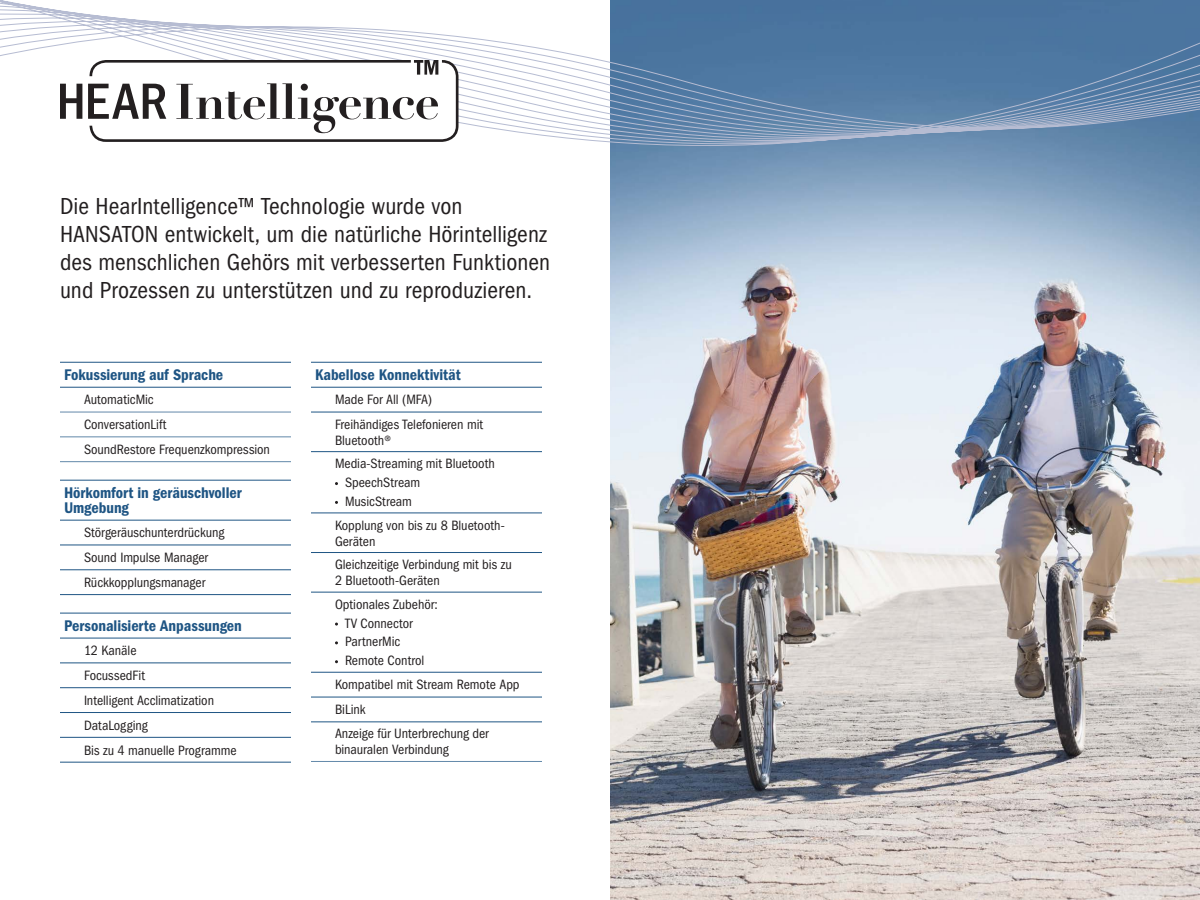
<style>
.page{position:relative;width:1200px;height:900px;background:#fff}
.page>*{position:absolute;margin:0;border:0;box-sizing:border-box;transform-origin:0 0}
.Subline__Medium__24_pt{font:condensed 24px/28px "Franklin Gothic LT Pro";letter-spacing:.005em;color:#231f20}
.chart_head_-_med_14pt_blue{font:16px/15px "Franklin Gothic LT Pro Cn Dm";letter-spacing:-.005em;color:#1f5584}
.Copy__Book__12_pt{font:condensed 14px/16px "Franklin Gothic LT Pro";letter-spacing:-.005em;color:#231f20}
</style>
<div class="page">
<img style="left:610px;top:324px;width:590px;height:576px">
<svg style="left:0;top:0;width:1200px;height:324px"></svg>
<svg style="left:60px;top:84px;width:22px;height:35px"></svg>
<svg style="left:88px;top:60px;width:371px;height:82px"></svg>
<svg style="left:60px;top:362px;width:20px;height:1px"></svg>
<hr style="left:80px;top:362px;width:211px;height:1px;background:#1f5584">
<svg style="left:60px;top:387px;width:20px;height:1px"></svg>
<hr style="left:80px;top:387px;width:211px;height:1px;background:#1f5584">
<svg style="left:60px;top:412px;width:20px;height:1px"></svg>
<hr style="left:80px;top:412px;width:211px;height:1px;background:#6288a9">
<svg style="left:60px;top:437px;width:20px;height:1px"></svg>
<hr style="left:80px;top:437px;width:211px;height:1px;background:#6288a9">
<svg style="left:60px;top:461px;width:231px;height:20px"></svg>
<hr style="left:80px;top:480px;width:211px;height:1px;background:#1f5584">
<svg style="left:60px;top:520px;width:20px;height:1px"></svg>
<hr style="left:80px;top:520px;width:211px;height:1px;background:#1f5584">
<svg style="left:60px;top:545px;width:20px;height:1px"></svg>
<hr style="left:80px;top:545px;width:211px;height:1px;background:#1f5584">
<svg style="left:60px;top:570px;width:20px;height:1px"></svg>
<hr style="left:80px;top:570px;width:211px;height:1px;background:#1f5584">
<svg style="left:60px;top:594px;width:231px;height:20px"></svg>
<hr style="left:80px;top:613px;width:211px;height:1px;background:#1f5584">
<svg style="left:60px;top:638px;width:20px;height:1px"></svg>
<hr style="left:80px;top:638px;width:211px;height:1px;background:#1f5584">
<svg style="left:60px;top:663px;width:20px;height:1px"></svg>
<hr style="left:80px;top:663px;width:211px;height:1px;background:#1f5584">
<svg style="left:60px;top:688px;width:20px;height:1px"></svg>
<hr style="left:80px;top:688px;width:211px;height:1px;background:#1f5584">
<svg style="left:60px;top:712px;width:20px;height:1px"></svg>
<hr style="left:80px;top:712px;width:211px;height:1px;background:#1f5584">
<svg style="left:60px;top:737px;width:20px;height:1px"></svg>
<hr style="left:80px;top:737px;width:211px;height:1px;background:#1f5584">
<svg style="left:60px;top:762px;width:20px;height:1px"></svg>
<hr style="left:80px;top:762px;width:211px;height:1px;background:#1f5584">
<svg style="left:311px;top:362px;width:20px;height:1px"></svg>
<hr style="left:331px;top:362px;width:211px;height:1px;background:#1f5584">
<svg style="left:311px;top:387px;width:20px;height:1px"></svg>
<hr style="left:331px;top:387px;width:211px;height:1px;background:#1f5584">
<svg style="left:311px;top:412px;width:20px;height:1px"></svg>
<hr style="left:331px;top:412px;width:211px;height:1px;background:#1f5584">
<svg style="left:311px;top:451px;width:20px;height:1px"></svg>
<hr style="left:331px;top:451px;width:211px;height:1px;background:#1f5584">
<svg style="left:311px;top:513px;width:20px;height:1px"></svg>
<hr style="left:331px;top:513px;width:211px;height:1px;background:#1f5584">
<svg style="left:311px;top:552px;width:20px;height:1px"></svg>
<hr style="left:331px;top:552px;width:211px;height:1px;background:#1f5584">
<svg style="left:311px;top:592px;width:20px;height:1px"></svg>
<hr style="left:331px;top:592px;width:211px;height:1px;background:#1f5584">
<svg style="left:311px;top:672px;width:20px;height:1px"></svg>
<hr style="left:331px;top:672px;width:211px;height:1px;background:#1f5584">
<svg style="left:311px;top:697px;width:20px;height:1px"></svg>
<hr style="left:331px;top:697px;width:211px;height:1px;background:#1f5584">
<svg style="left:311px;top:722px;width:20px;height:1px"></svg>
<hr style="left:331px;top:722px;width:211px;height:1px;background:#1f5584">
<svg style="left:311px;top:761px;width:20px;height:1px"></svg>
<hr style="left:331px;top:761px;width:211px;height:1px;background:#6288a9">
<p class="Subline__Medium__24_pt" style="left:60px;top:193px;width:492px">Die HearIntelligence™ Technologie wurde von HANSATON entwickelt, um die natürliche Hörintelligenz des menschlichen Gehörs mit verbesserten Funktionen und Prozessen zu unterstützen und zu reproduzieren.</p>
<p class="chart_head_-_med_14pt_blue" style="left:64px;top:368px;width:161px">Fokussierung auf Sprache</p>
<p class="Copy__Book__12_pt" style="left:84px;top:392px;width:71px">AutomaticMic</p>
<p class="Copy__Book__12_pt" style="left:84px;top:417px;width:84px">ConversationLift</p>
<p class="Copy__Book__12_pt" style="left:84px;top:442px;width:188px">SoundRestore Frequenzkompression</p>
<p class="chart_head_-_med_14pt_blue" style="left:64px;top:485px;width:179px">Hörkomfort in geräuschvoller<br>Umgebung</p>
<p class="Copy__Book__12_pt" style="left:84px;top:525px;width:142px">Störgeräuschunterdrückung</p>
<p class="Copy__Book__12_pt" style="left:84px;top:550px;width:126px">Sound Impulse Manager</p>
<p class="Copy__Book__12_pt" style="left:84px;top:574px;width:123px">Rückkopplungsmanager</p>
<p class="chart_head_-_med_14pt_blue" style="left:64px;top:618px;width:179px">Personalisierte Anpassungen</p>
<p class="Copy__Book__12_pt" style="left:84px;top:643px;width:54px">12 Kanäle</p>
<p class="Copy__Book__12_pt" style="left:84px;top:668px;width:62px">FocussedFit</p>
<p class="Copy__Book__12_pt" style="left:84px;top:692px;width:132px">Intelligent Acclimatization</p>
<p class="Copy__Book__12_pt" style="left:84px;top:717px;width:65px">DataLogging</p>
<p class="Copy__Book__12_pt" style="left:84px;top:742px;width:154px">Bis zu 4 manuelle Programme</p>
<p class="chart_head_-_med_14pt_blue" style="left:315px;top:368px;width:147px">Kabellose Konnektivität</p>
<p class="Copy__Book__12_pt" style="left:335px;top:392px;width:98px">Made For All (MFA)</p>
<p class="Copy__Book__12_pt" style="left:335px;top:416px;width:150px">Freihändiges Telefonieren mit<br>Bluetooth®</p>
<p class="Copy__Book__12_pt" style="left:335px;top:456px;width:161px">Media-Streaming mit Bluetooth</p>
<p class="Copy__Book__12_pt" style="left:345px;top:475px;width:77px">SpeechStream</p>
<p class="Copy__Book__12_pt" style="left:345px;top:493px;width:69px">MusicStream</p>
<p class="Copy__Book__12_pt" style="left:335px;top:517px;width:171px">Kopplung von bis zu 8 Bluetooth-<br>Geräten</p>
<p class="Copy__Book__12_pt" style="left:335px;top:557px;width:178px">Gleichzeitige Verbindung mit bis zu<br>2 Bluetooth-Geräten</p>
<p class="Copy__Book__12_pt" style="left:335px;top:596px;width:104px">Optionales Zubehör:</p>
<p class="Copy__Book__12_pt" style="left:345px;top:615px;width:69px">TV Connector</p>
<p class="Copy__Book__12_pt" style="left:345px;top:634px;width:57px">PartnerMic</p>
<p class="Copy__Book__12_pt" style="left:345px;top:653px;width:81px">Remote Control</p>
<p class="Copy__Book__12_pt" style="left:335px;top:677px;width:186px">Kompatibel mit Stream Remote App</p>
<p class="Copy__Book__12_pt" style="left:335px;top:702px;width:32px">BiLink</p>
<p class="Copy__Book__12_pt" style="left:335px;top:726px;width:155px">Anzeige für Unterbrechung der binauralen Verbindung</p>
</div>
